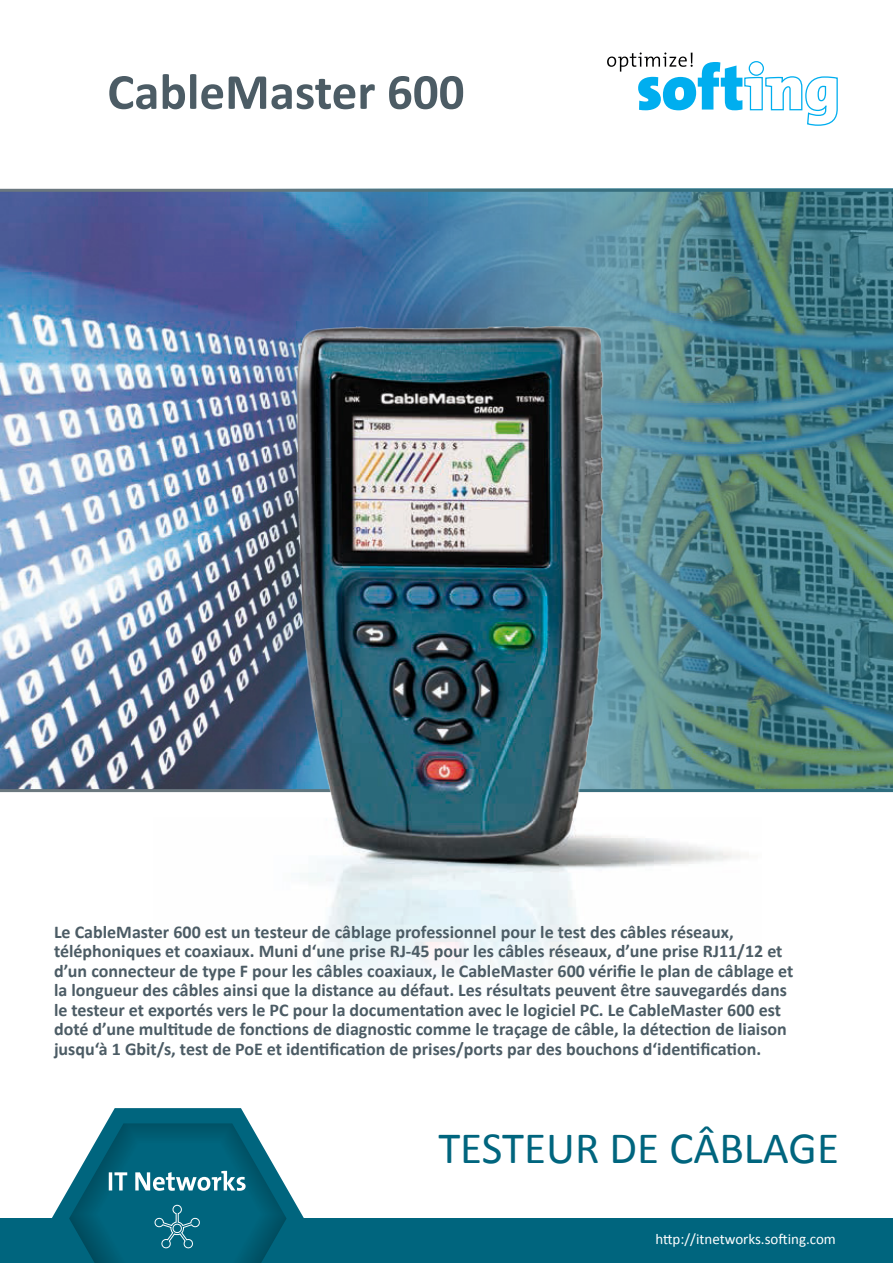
<style>
.page{position:relative;width:893px;height:1263px;background:#fff}
.page>*{position:absolute;margin:0;border:0;box-sizing:border-box;transform-origin:0 0}
.t1{font:700 51px "Calibri";color:#4c5c65}
.Paragraph_Style_1{font:45px "Calibri";color:#00657e}
.Paragraph_Style_1-2{font:700 18px/19.5px "Calibri";color:#4c5c65}
.general_text{font:15px "Calibri";color:#fff}
</style>
<div class="page">
<div style="left:0;top:1217px;width:893px;height:46px;background:#00657e"></div>
<svg style="left:52px;top:1108px;width:252px;height:155px"></svg>
<svg style="left:607px;top:53px;width:231px;height:73px"></svg>
<img style="left:0;top:189px;width:893px;height:603px">
<img style="left:153px;top:286px;width:608px;height:690px">
<h1 class="t1" style="left:107px;top:60px;width:359px">CableMaster 600</h1>
<p class="Paragraph_Style_1-2" style="left:54px;top:921px;width:681px">Le CableMaster 600 est un testeur de câblage professionnel pour le test des câbles réseaux,</p>
<p class="Paragraph_Style_1-2" style="left:54px;top:940px;width:730px">téléphoniques et coaxiaux. Muni d‘une prise RJ-45 pour les câbles réseaux, d’une prise RJ11/12 et</p>
<p class="Paragraph_Style_1-2" style="left:54px;top:960px;width:741px">d’un connecteur de type F pour les câbles coaxiaux, le CableMaster 600 vérifie le plan de câblage et</p>
<p class="Paragraph_Style_1-2" style="left:54px;top:979px;width:734px">la longueur des câbles ainsi que la distance au défaut. Les résultats peuvent être sauvegardés dans le testeur et exportés vers le PC pour la documentation avec le logiciel PC. Le CableMaster 600 est doté d’une multitude de fonctions de diagnostic comme le traçage de câble, la détection de liaison jusqu‘à 1 Gbit/s, test de PoE et identification de prises/ports par des bouchons d‘identification.</p>
<p class="Paragraph_Style_1" style="left:438px;top:1120px;width:402px">TESTEUR DE CÂBLAGE</p>
<p class="general_text" style="left:655px;top:1230px;width:182px">http://itnetworks.softing.com</p>
</div>
